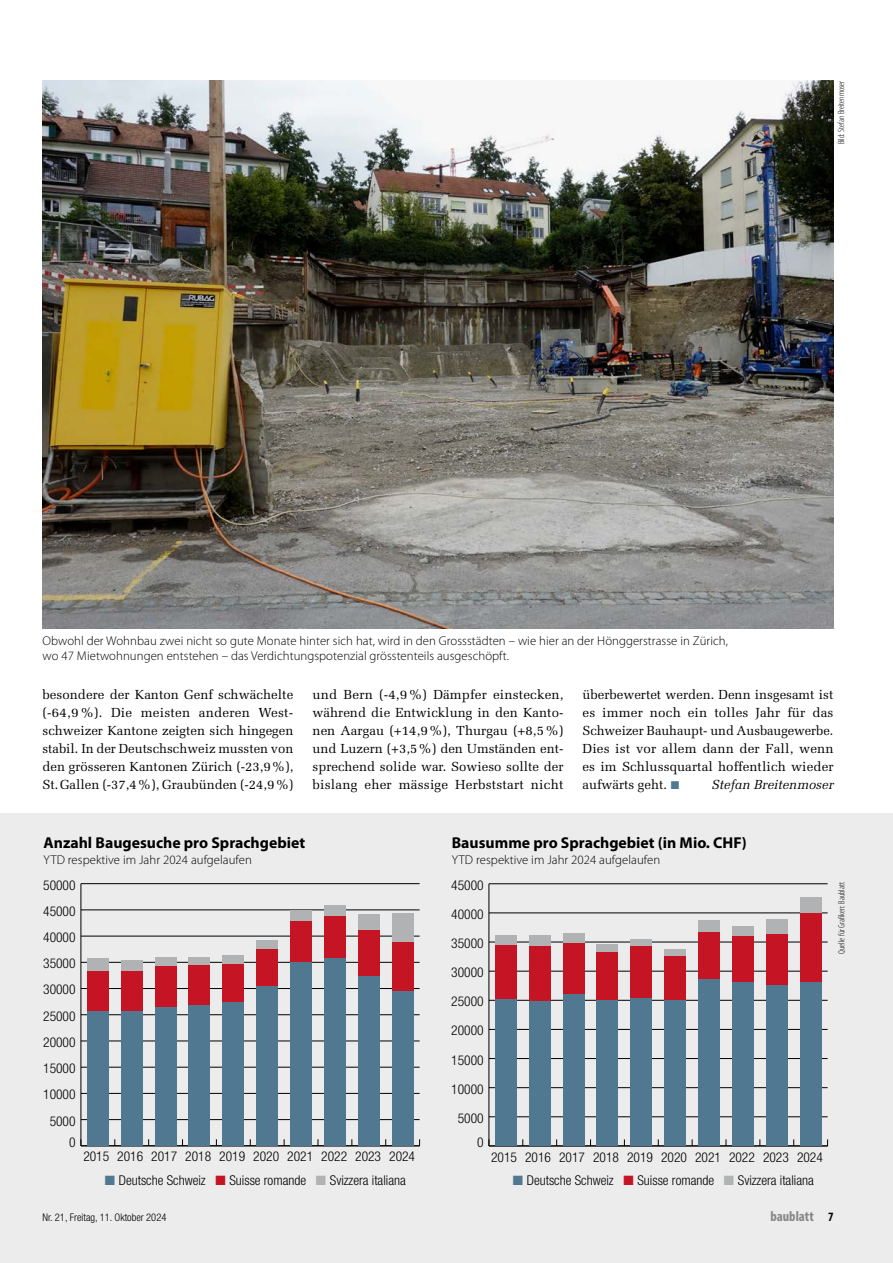
<style>
.page{position:relative;width:893px;height:1263px;background:#fff}
.page>*{position:absolute;margin:0;border:0;box-sizing:border-box;transform-origin:0 0}
.t1{font:700 15.75px "Myriad Pro";color:#000}
.t2{font:700 condensed 14.25px "Myriad Pro";color:#868786}
.t3{font:300 condensed 13.5px "Helvetica Neue LT Pro";color:#000}
.t4{font:13.2px/18px "Melior LT Std";color:#000;text-align:justify}
.t5{font:italic 13.2px "Melior LT Std";color:#000}
.t6{font:300 12.75px/15px "Myriad Pro";letter-spacing:.005em;color:#000}
.t7{font:300 condensed 10.5px "Helvetica Neue LT Pro";color:#000}
.t8{font:300 condensed 9px "Myriad Pro";color:#000}
.s1{color:#507890}
.s2{color:#c51423}
.s3{color:#b1b2b3}
.s4{font-size:12.75px;color:#000}
</style>
<div class="page">
<div style="left:0;top:814px;width:893px;height:449px;background:#ececec"></div>
<img style="left:43px;top:81px;width:790px;height:547px">
<hr style="left:81px;top:884px;width:1px;height:262px;background:#000">
<hr style="left:81px;top:1145px;width:339px;height:1px;background:#000">
<hr style="left:81px;top:1119px;width:339px;height:1px;background:#000">
<hr style="left:81px;top:1093px;width:339px;height:1px;background:#000">
<hr style="left:81px;top:1067px;width:339px;height:1px;background:#000">
<hr style="left:81px;top:1041px;width:339px;height:1px;background:#000">
<hr style="left:81px;top:1014px;width:339px;height:1px;background:#000">
<hr style="left:81px;top:988px;width:339px;height:1px;background:#000">
<hr style="left:81px;top:962px;width:339px;height:1px;background:#000">
<hr style="left:81px;top:936px;width:339px;height:1px;background:#000">
<hr style="left:81px;top:910px;width:339px;height:1px;background:#000">
<hr style="left:81px;top:883px;width:339px;height:1px;background:#000">
<div style="left:87px;top:958px;width:22px;height:14px;background:#b1b2b3"></div>
<div style="left:121px;top:961px;width:22px;height:10px;background:#b1b2b3"></div>
<div style="left:155px;top:958px;width:21px;height:8px;background:#b1b2b3"></div>
<div style="left:189px;top:957px;width:21px;height:9px;background:#b1b2b3"></div>
<div style="left:222px;top:955px;width:22px;height:10px;background:#b1b2b3"></div>
<div style="left:256px;top:941px;width:22px;height:8px;background:#b1b2b3"></div>
<div style="left:290px;top:910px;width:22px;height:11px;background:#b1b2b3"></div>
<div style="left:324px;top:905px;width:22px;height:11px;background:#b1b2b3"></div>
<div style="left:358px;top:915px;width:22px;height:15px;background:#b1b2b3"></div>
<div style="left:392px;top:913px;width:21px;height:29px;background:#b1b2b3"></div>
<div style="left:87px;top:972px;width:22px;height:39px;background:#c51423"></div>
<div style="left:121px;top:971px;width:22px;height:41px;background:#c51423"></div>
<div style="left:155px;top:966px;width:21px;height:42px;background:#c51423"></div>
<div style="left:189px;top:966px;width:21px;height:39px;background:#c51423"></div>
<div style="left:222px;top:965px;width:22px;height:37px;background:#c51423"></div>
<div style="left:256px;top:949px;width:22px;height:37px;background:#c51423"></div>
<div style="left:290px;top:921px;width:22px;height:41px;background:#c51423"></div>
<div style="left:324px;top:916px;width:22px;height:42px;background:#c51423"></div>
<div style="left:358px;top:930px;width:22px;height:46px;background:#c51423"></div>
<div style="left:392px;top:942px;width:21px;height:49px;background:#c51423"></div>
<div style="left:87px;top:1011px;width:22px;height:135px;background:#507890"></div>
<div style="left:121px;top:1012px;width:22px;height:134px;background:#507890"></div>
<div style="left:155px;top:1008px;width:21px;height:138px;background:#507890"></div>
<div style="left:189px;top:1005px;width:21px;height:141px;background:#507890"></div>
<div style="left:222px;top:1002px;width:22px;height:144px;background:#507890"></div>
<div style="left:256px;top:986px;width:22px;height:160px;background:#507890"></div>
<div style="left:290px;top:962px;width:22px;height:184px;background:#507890"></div>
<div style="left:324px;top:958px;width:22px;height:188px;background:#507890"></div>
<div style="left:358px;top:976px;width:22px;height:170px;background:#507890"></div>
<div style="left:392px;top:991px;width:21px;height:155px;background:#507890"></div>
<hr style="left:489px;top:884px;width:1px;height:262px;background:#000">
<hr style="left:489px;top:1145px;width:339px;height:1px;background:#000">
<hr style="left:489px;top:1116px;width:339px;height:1px;background:#000">
<hr style="left:489px;top:1087px;width:339px;height:1px;background:#000">
<hr style="left:489px;top:1058px;width:339px;height:1px;background:#000">
<hr style="left:489px;top:1029px;width:339px;height:1px;background:#000">
<hr style="left:489px;top:1000px;width:339px;height:1px;background:#000">
<hr style="left:489px;top:971px;width:339px;height:1px;background:#000">
<hr style="left:489px;top:942px;width:339px;height:1px;background:#000">
<hr style="left:489px;top:913px;width:339px;height:1px;background:#000">
<hr style="left:489px;top:883px;width:339px;height:1px;background:#000">
<div style="left:495px;top:935px;width:22px;height:10px;background:#b1b2b3"></div>
<div style="left:529px;top:935px;width:22px;height:11px;background:#b1b2b3"></div>
<div style="left:563px;top:933px;width:21px;height:10px;background:#b1b2b3"></div>
<div style="left:597px;top:944px;width:21px;height:8px;background:#b1b2b3"></div>
<div style="left:630px;top:939px;width:22px;height:7px;background:#b1b2b3"></div>
<div style="left:664px;top:949px;width:22px;height:8px;background:#b1b2b3"></div>
<div style="left:698px;top:920px;width:22px;height:12px;background:#b1b2b3"></div>
<div style="left:732px;top:926px;width:22px;height:10px;background:#b1b2b3"></div>
<div style="left:766px;top:919px;width:22px;height:15px;background:#b1b2b3"></div>
<div style="left:800px;top:897px;width:21px;height:16px;background:#b1b2b3"></div>
<div style="left:495px;top:945px;width:22px;height:54px;background:#c51423"></div>
<div style="left:529px;top:946px;width:22px;height:55px;background:#c51423"></div>
<div style="left:563px;top:943px;width:21px;height:51px;background:#c51423"></div>
<div style="left:597px;top:952px;width:21px;height:48px;background:#c51423"></div>
<div style="left:630px;top:946px;width:22px;height:52px;background:#c51423"></div>
<div style="left:664px;top:957px;width:22px;height:43px;background:#c51423"></div>
<div style="left:698px;top:932px;width:22px;height:47px;background:#c51423"></div>
<div style="left:732px;top:936px;width:22px;height:46px;background:#c51423"></div>
<div style="left:766px;top:934px;width:22px;height:51px;background:#c51423"></div>
<div style="left:800px;top:913px;width:21px;height:69px;background:#c51423"></div>
<div style="left:495px;top:999px;width:22px;height:147px;background:#507890"></div>
<div style="left:529px;top:1001px;width:22px;height:145px;background:#507890"></div>
<div style="left:563px;top:994px;width:21px;height:152px;background:#507890"></div>
<div style="left:597px;top:1000px;width:21px;height:146px;background:#507890"></div>
<div style="left:630px;top:998px;width:22px;height:148px;background:#507890"></div>
<div style="left:664px;top:1000px;width:22px;height:146px;background:#507890"></div>
<div style="left:698px;top:979px;width:22px;height:167px;background:#507890"></div>
<div style="left:732px;top:982px;width:22px;height:164px;background:#507890"></div>
<div style="left:766px;top:985px;width:22px;height:161px;background:#507890"></div>
<div style="left:800px;top:982px;width:21px;height:164px;background:#507890"></div>
<p class="t8" style="left:836px;top:144px;width:65px;rotate:-90deg">Bild: Stefan Breitenmoser</p>
<p class="t6" style="left:43px;top:633px;width:687px">Obwohl der Wohnbau zwei nicht so gute Monate hinter sich hat, wird in den Grossstädten – wie hier an der Hönggerstrasse in Zürich, wo 47 Mietwohnungen entstehen – das Verdichtungspotenzial grösstenteils ausgeschöpft.</p>
<p class="t4" style="left:43px;top:686px;width:253px">besondere der Kanton Genf schwächelte (-64,9%). Die meisten anderen West&shy;schweizer Kantone zeigten sich hingegen stabil. In der Deutschschweiz mussten von den grösseren Kantonen Zürich (-23,9%), St.Gallen (-37,4%), Graubünden (-24,9%)</p>
<p class="t4" style="left:313px;top:686px;width:252px">und Bern (-4,9%) Dämpfer einstecken, während die Entwicklung in den Kanto&shy;nen Aargau (+14,9%), Thurgau (+8,5%) und Luzern (+3,5%) den Umständen ent&shy;sprechend solide war. Sowieso sollte der bislang eher mässige Herbststart nicht</p>
<p class="t4" style="left:583px;top:686px;width:253px">überbewertet werden. Denn insgesamt ist es immer noch ein tolles Jahr für das Schweizer Bauhaupt- und Ausbaugewerbe.<br>Dies ist vor allem dann der Fall, wenn es im Schlussquartal hoffentlich wieder aufwärts geht. <span class="s1">■</span></p>
<p class="t5" style="left:711px;top:777px;width:124px">Stefan Breitenmoser</p>
<p class="t1" style="left:44px;top:833px;width:263px">Anzahl Baugesuche pro Sprachgebiet</p>
<p class="t6" style="left:44px;top:852px;width:210px">YTD respektive im Jahr 2024 aufgelaufen</p>
<p class="t3" style="left:43px;top:877px;width:34px">50000</p>
<p class="t3" style="left:43px;top:903px;width:34px">45000</p>
<p class="t3" style="left:43px;top:929px;width:34px">40000</p>
<p class="t3" style="left:43px;top:956px;width:34px">35000</p>
<p class="t3" style="left:43px;top:982px;width:34px">30000</p>
<p class="t3" style="left:43px;top:1008px;width:34px">25000</p>
<p class="t3" style="left:43px;top:1034px;width:34px">20000</p>
<p class="t3" style="left:43px;top:1060px;width:34px">15000</p>
<p class="t3" style="left:43px;top:1087px;width:34px">10000</p>
<p class="t3" style="left:50px;top:1113px;width:27px">5000</p>
<p class="t3" style="left:69px;top:1135px;width:8px">0</p>
<p class="t3" style="left:83px;top:1149px;width:333px">2015 2016 2017 2018 2019 2020 2021 2022 2023 2024</p>
<p class="t3" style="left:105px;top:1172px;width:303px"><span class="s1">■</span> Deutsche Schweiz <span class="s2">■</span> Suisse romande <span class="s3">■</span> Svizzera italiana</p>
<p class="t1" style="left:452px;top:833px;width:296px">Bausumme pro Sprachgebiet (in Mio. CHF)</p>
<p class="t6" style="left:452px;top:852px;width:210px">YTD respektive im Jahr 2024 aufgelaufen</p>
<p class="t3" style="left:451px;top:877px;width:34px">45000</p>
<p class="t3" style="left:451px;top:906px;width:34px">40000</p>
<p class="t3" style="left:451px;top:935px;width:34px">35000</p>
<p class="t3" style="left:451px;top:964px;width:34px">30000</p>
<p class="t3" style="left:451px;top:994px;width:34px">25000</p>
<p class="t3" style="left:451px;top:1023px;width:34px">20000</p>
<p class="t3" style="left:451px;top:1052px;width:34px">15000</p>
<p class="t3" style="left:451px;top:1081px;width:34px">10000</p>
<p class="t3" style="left:458px;top:1110px;width:27px">5000</p>
<p class="t3" style="left:477px;top:1135px;width:8px">0</p>
<p class="t3" style="left:491px;top:1149px;width:333px">2015 2016 2017 2018 2019 2020 2021 2022 2023 2024</p>
<p class="t3" style="left:513px;top:1172px;width:303px"><span class="s1">■</span> Deutsche Schweiz <span class="s2">■</span> Suisse romande <span class="s3">■</span> Svizzera italiana</p>
<p class="t8" style="left:837px;top:954px;width:73px;rotate:-90deg">Quelle für Grafiken: Baublatt</p>
<p class="t7" style="left:43px;top:1211px;width:125px">Nr. 21, Freitag, 11. Oktober 2024</p>
<p class="t2" style="left:770px;top:1207px;width:64px">baublatt <span class="s4">7</span></p>
</div>
